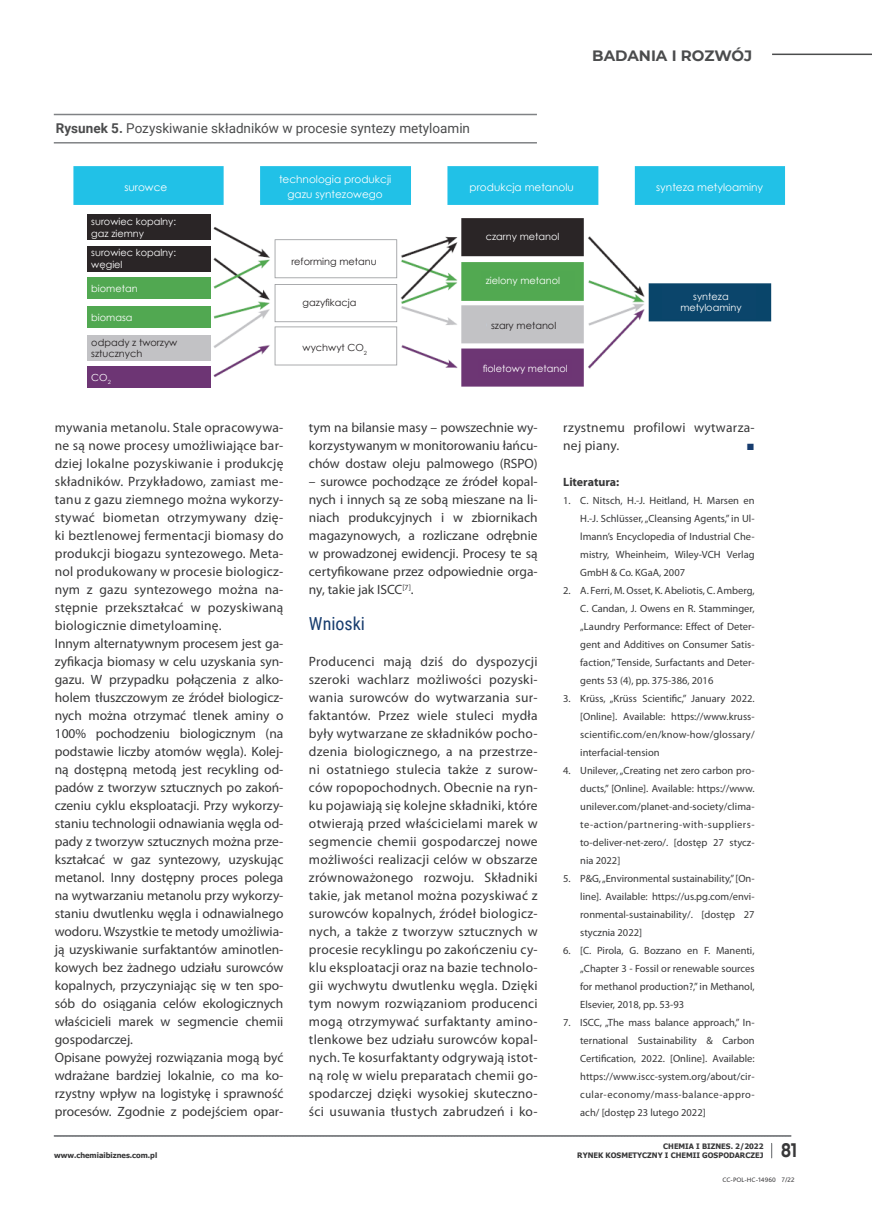
<style>
.page{position:relative;width:872px;height:1212px;background:#fff}
.page>*{position:absolute;margin:0;border:0;box-sizing:border-box;transform-origin:0 0}
.t1{font:700 19.5px "Montserrat";color:#383839;scale:.77 1}
.t2{font:18px "Roboto Condensed";color:#173c6e}
.t3{font:700 15px "Montserrat";color:#4b4c4d}
.t4{font:13.5px/18px "Myriad Pro";color:#383839;text-align:justify}
.t5{font:13.5px "Roboto";color:#4b4c4d}
.t6{font:13.5px/18px "Myriad Pro";letter-spacing:.02em;color:#383839}
.t7{font:700 13.5px "Bookman Old Style";color:#173c6e}
.t8{font:700 12px "Myriad Pro";color:#383839}
.t9{font:10.5px/18px "Myriad Pro";color:#383839;text-align:justify}
.t10{font:10.5px/15px "Century Gothic";color:#fff;text-align:center}
.t11{font:9.75px/11.7px "Century Gothic";color:#fff}
.t12{font:9.75px/11.7px "Century Gothic";color:#231f20}
.t13{font:700 7.5px/9px "Tahoma";color:#383839;text-align:right}
.t14{font:6.75px "Bliss Pro";color:#3b3a3c}
.s1{font-weight:700}
</style>
<div class="page">
<svg style="left:771px;top:1143px;width:1px;height:16px"></svg>
<svg style="left:54px;top:1135px;width:737px;height:1px"></svg>
<hr style="left:772px;top:54px;width:100px;height:1px;background:#4b4c4d">
<img style="left:73px;top:166px;width:712px;height:222px">
<hr style="left:54px;top:114px;width:483px;height:1px;background:#808285">
<hr style="left:54px;top:142px;width:483px;height:2px;background:#808285">
<div style="left:101px;top:176px;width:85px;height:22px;background:#21c1e7"></div>
<div style="left:271px;top:170px;width:128px;height:34px;background:#21c1e7"></div>
<div style="left:452px;top:180px;width:135px;height:14px;background:#21c1e7"></div>
<div style="left:639px;top:179px;width:136px;height:15px;background:#21c1e7"></div>
<div style="left:87px;top:214px;width:123px;height:26px;background:#2a2526"></div>
<div style="left:87px;top:246px;width:123px;height:25px;background:#2a2526"></div>
<div style="left:87px;top:277px;width:123px;height:22px;background:#51a851"></div>
<div style="left:87px;top:306px;width:123px;height:22px;background:#51a851"></div>
<div style="left:87px;top:335px;width:123px;height:26px;background:#c2c2c5"></div>
<div style="left:87px;top:366px;width:123px;height:22px;background:#6d3574"></div>
<div style="left:287px;top:251px;width:100px;height:22px;background:#fff"></div>
<div style="left:298px;top:292px;width:85px;height:22px;background:#fff"></div>
<div style="left:298px;top:337px;width:85px;height:22px;background:#fff"></div>
<div style="left:481px;top:227px;width:94px;height:19px;background:#2a2526"></div>
<div style="left:481px;top:271px;width:94px;height:19px;background:#51a851"></div>
<div style="left:487px;top:316px;width:93px;height:19px;background:#c2c2c5"></div>
<div style="left:478px;top:359px;width:94px;height:18px;background:#6d3574"></div>
<div style="left:662px;top:285px;width:93px;height:33px;background:#0b456b"></div>
<p class="t5" style="left:56px;top:118px;width:415px"><span class="s1">Rysunek 5.</span> Pozyskiwanie składników w procesie syntezy metyloamin</p>
<p class="t3" style="left:592px;top:45px;width:161px">BADANIA I ROZWÓJ</p>
<p class="t10" style="left:124px;top:179px;width:44px">surowce</p>
<p class="t10" style="left:279px;top:172px;width:114px">technologia produkcji gazu syntezowego</p>
<p class="t10" style="left:469px;top:179px;width:106px">produkcja metanolu</p>
<p class="t10" style="left:656px;top:179px;width:109px">synteza metyloaminy</p>
<p class="t11" style="left:91px;top:215px;width:86px">surowiec kopalny: gaz ziemny</p>
<p class="t11" style="left:91px;top:247px;width:86px">surowiec kopalny: węgiel</p>
<p class="t11" style="left:91px;top:282px;width:48px">biometan</p>
<p class="t11" style="left:91px;top:312px;width:43px">biomasa</p>
<p class="t12" style="left:91px;top:336px;width:88px">odpady z tworzyw sztucznych</p>
<p class="t11" style="left:91px;top:372px;width:21px">CO<sub>2</sub></p>
<p class="t11" style="left:486px;top:231px;width:75px">czarny metanol</p>
<p class="t11" style="left:486px;top:275px;width:76px">zielony metanol</p>
<p class="t12" style="left:491px;top:320px;width:67px">szary metanol</p>
<p class="t11" style="left:483px;top:362px;width:86px">fioletowy metanol</p>
<p class="t12" style="left:291px;top:256px;width:87px">reforming metanu</p>
<p class="t12" style="left:303px;top:297px;width:55px">gazyfikacja</p>
<p class="t12" style="left:303px;top:342px;width:66px">wychwyt CO<sub>2</sub></p>
<p class="t11" style="left:680px;top:290px;width:63px;text-align:center">synteza metyloaminy</p>
<p class="t4" style="left:55px;top:418px;width:230px;text-align:left">mywania metanolu. Stale opracowywa&shy;ne są nowe procesy umożliwiające bar&shy;dziej lokalne pozyskiwanie i produkcję składników. Przykładowo, zamiast me&shy;tanu z gazu ziemnego można wykorzy&shy;stywać biometan otrzymywany dzię&shy;ki beztlenowej fermentacji biomasy do produkcji biogazu syntezowego. Meta&shy;nol produkowany w procesie biologicz&shy;nym z gazu syntezowego można na&shy;stępnie przekształcać w pozyskiwaną biologicznie dimetyloaminę.<br>Innym alternatywnym procesem jest ga&shy;zyfikacja biomasy w celu uzyskania syn&shy;gazu. W przypadku połączenia z alko&shy;holem tłuszczowym ze źródeł biologicz&shy;nych można otrzymać tlenek aminy o 100% pochodzeniu biologicznym (na podstawie liczby atomów węgla). Kolej&shy;ną dostępną metodą jest recykling od&shy;padów z tworzyw sztucznych po zakoń&shy;czeniu cyklu eksploatacji. Przy wykorzy&shy;staniu technologii odnawiania węgla od&shy;pady z tworzyw sztucznych można prze&shy;kształcać w gaz syntezowy, uzyskując metanol. Inny dostępny proces polega na wytwarzaniu metanolu przy wykorzy&shy;staniu dwutlenku węgla i odnawialnego wodoru. Wszystkie te metody umożliwia&shy;ją uzyskiwanie surfaktantów aminotlen&shy;kowych bez żadnego udziału surowców kopalnych, przyczyniając się w ten spo&shy;sób do osiągania celów ekologicznych właścicieli marek w segmencie chemii gospodarczej.<br>Opisane powyżej rozwiązania mogą być wdrażane bardziej lokalnie, co ma ko&shy;rzystny wpływ na logistykę i sprawność procesów. Zgodnie z podejściem opar-</p>
<p class="t4" style="left:309px;top:418px;width:230px">tym na bilansie masy – powszechnie wy&shy;korzystywanym w monitorowaniu łańcu&shy;chów dostaw oleju palmowego (RSPO)</p>
<p class="t4" style="left:309px;top:472px;width:230px">– surowce pochodzące ze źródeł kopal&shy;nych i innych są ze sobą mieszane na li&shy;niach produkcyjnych i w zbiornikach magazynowych, a rozliczane odrębnie w prowadzonej ewidencji. Procesy te są certyfikowane przez odpowiednie orga&shy;ny, takie jak ISCC<sup>[7]</sup>.</p>
<h2 class="t2" style="left:309px;top:611px;width:58px">Wnioski</h2>
<p class="t4" style="left:309px;top:652px;width:230px">Producenci mają dziś do dyspozycji szeroki wachlarz możliwości pozyski&shy;wania surowców do wytwarzania sur&shy;faktantów. Przez wiele stuleci mydła były wytwarzane ze składników pocho&shy;dzenia biologicznego, a na przestrze&shy;ni ostatniego stulecia także z surow&shy;ców ropopochodnych. Obecnie na ryn&shy;ku pojawiają się kolejne składniki, które otwierają przed właścicielami marek w segmencie chemii gospodarczej nowe możliwości realizacji celów w obszarze zrównoważonego rozwoju. Składniki takie, jak metanol można pozyskiwać z surowców kopalnych, źródeł biologicz&shy;nych, a także z tworzyw sztucznych w procesie recyklingu po zakończeniu cy&shy;klu eksploatacji oraz na bazie technolo&shy;gii wychwytu dwutlenku węgla. Dzięki tym nowym rozwiązaniom producenci mogą otrzymywać surfaktanty amino&shy;tlenkowe bez udziału surowców kopal&shy;nych. Te kosurfaktanty odgrywają istot&shy;ną rolę w wielu preparatach chemii go&shy;spodarczej dzięki wysokiej skuteczno&shy;ści usuwania tłustych zabrudzeń i ko-</p>
<p class="t6" style="left:563px;top:418px;width:193px">rzystnemu profilowi wytwarza&shy;nej piany.</p>
<p class="t7" style="left:746px;top:436px;width:10px">■</p>
<p class="t8" style="left:563px;top:474px;width:58px">Literatura:</p>
<p class="t9" style="left:580px;top:491px;width:176px;text-indent:-17px">1. C. Nitsch, H.-J. Heitland, H. Marsen en H.-J. Schlüsser, „Cleansing Agents,” in Ul&shy;lmann’s Encyclopedia of Industrial Che&shy;mistry, Wheinheim, Wiley-VCH Verlag GmbH &amp; Co. KGaA, 2007</p>
<p class="t9" style="left:580px;top:581px;width:176px;text-indent:-17px">2. A. Ferri, M. Osset, K. Abeliotis, C. Amberg, C. Candan, J. Owens en R. Stamminger, „Laundry Performance: Effect of Deter&shy;gent and Additives on Consumer Satis&shy;faction,” Tenside, Surfactants and Deter&shy;gents 53 (4), pp. 375-386, 2016</p>
<p class="t9" style="left:580px;top:689px;width:176px;text-indent:-17px">3. Krüss, „Krüss Scientific,” January 2022. [Online]. Available: https://www.kruss&shy;scientific.com/en/know-how/glossary/ interfacial-tension</p>
<p class="t9" style="left:580px;top:761px;width:176px;text-indent:-17px">4. Unilever, „Creating net zero carbon pro&shy;ducts,” [Online]. Available: https://www. unilever.com/planet-and-society/clima&shy;te-action/partnering-with-suppliers&shy;to-deliver-net-zero/. [dostęp 27 stycz&shy;nia 2022]</p>
<p class="t9" style="left:580px;top:869px;width:176px;text-indent:-17px">5. P&amp;G, „Environmental sustainability,” [On&shy;line]. Available: https://us.pg.com/envi&shy;ronmental-sustainability/. [dostęp 27 stycznia 2022]</p>
<p class="t9" style="left:580px;top:941px;width:176px;text-indent:-17px">6. [C. Pirola, G. Bozzano en F. Manenti, „Chapter 3 - Fossil or renewable sources for methanol production?,” in Methanol, Elsevier, 2018, pp. 53-93</p>
<p class="t9" style="left:580px;top:1013px;width:176px;text-indent:-17px">7. ISCC, „The mass balance approach,” In&shy;ternational Sustainability &amp; Carbon Certification, 2022. [Online]. Available: https://www.iscc-system.org/about/cir&shy;cular-economy/mass-balance-appro&shy;ach/ [dostęp 23 lutego 2022]</p>
<p class="t13" style="left:54px;top:1151px;width:105px">www.chemiaibiznes.com.pl</p>
<p class="t13" style="left:577px;top:1142px;width:188px">CHEMIA I BIZNES. 2/2022<br>RYNEK KOSMETYCZNY I CHEMII GOSPODARCZEJ</p>
<h1 class="t1" style="left:781px;top:1136px;width:22px">81</h1>
<p class="t14" style="left:722px;top:1175px;width:74px">CC-POL-HC-14960 7/22</p>
</div>
